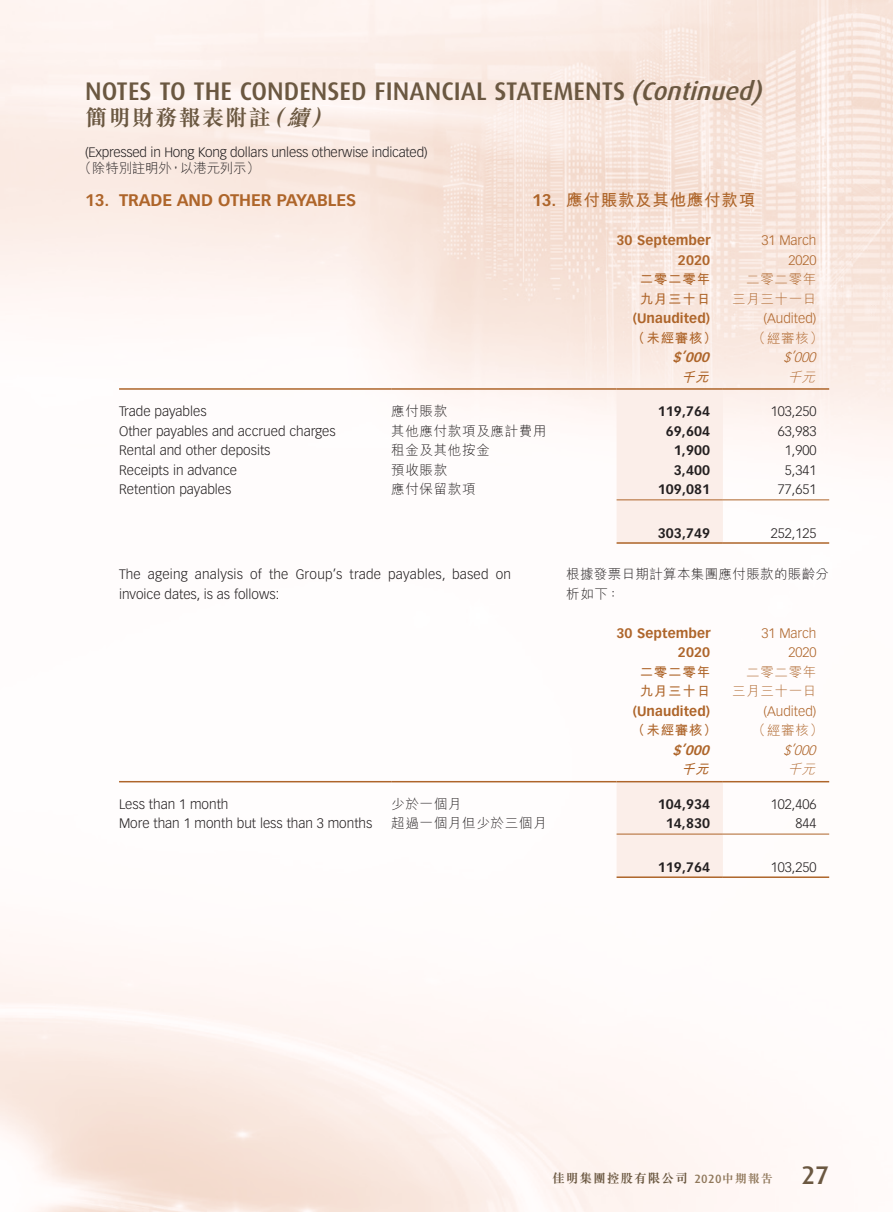
<style>
.page{position:relative;width:893px;height:1212px;background:#fff}
.page>*{position:absolute;margin:0;border:0;box-sizing:border-box;transform-origin:0 0}
.t1{font:500 25.5px "Dax";color:#6b5841}
.t2{font:700 22.5px "M Sung HK";letter-spacing:.035em;color:#6b5841}
.Heading_1{font:700 16.5px "Vectora LT Std";letter-spacing:-.005em;color:#ae652a}
.C_Heading_1{font:700 16.5px "M Hei HK";letter-spacing:.045em;color:#ae652a}
.Body_Text{font:300 13.5px/19.5px "Vectora LT Std";color:#231f20}
.Body_Text-2{font:700 13.5px "Vectora LT Std";letter-spacing:.005em;color:#231f20}
.Body_Text-3{font:700 13.5px "Vectora LT Std";letter-spacing:.005em;color:#ae652a}
.Body_Text-4{font:300 13.5px "M Hei HK";letter-spacing:.05em;color:#231f20}
.Body_Text-5{font:300 13.5px "Vectora LT Std";color:#ae652a}
.Body_Text-6{font:700 13.5px "M Hei HK";letter-spacing:.055em;color:#ae652a}
.Body_Text-7{font:300 13.5px "M Hei HK";letter-spacing:.05em;color:#ae652a}
.C_Body_Text{font:300 13.5px/19.5px "M Hei HK";letter-spacing:.025em;color:#231f20}
.C_Body_Text-2{font:300 13.5px "M Hei HK";letter-spacing:-.02em;color:#231f20}
.Body_Text-8{font:italic 700 13.5px "Vectora LT Std";color:#ae652a}
.Body_Text-9{font:italic 300 13.5px "Vectora LT Std";color:#ae652a}
.Body_Text-10{font:italic 700 13.5px "M Hei HK";color:#ae652a}
.Body_Text-11{font:italic 300 13.5px "M Hei HK";color:#ae652a}
.t3{font:700 12.75px "M Sung HK";letter-spacing:.07em;color:#6b5841}
.s1{font-style:italic}
.s2{font-family:"Vectora LT Std"}
.s3{font-family:"Dax";font-weight:500;font-size:12px;color:#8f775a}
.s4{font-size:12px;color:#8f775a}
.s5{font-family:"Dax";font-weight:500;font-size:25.5px}
</style>
<div class="page">
<img style="left:0;top:0;width:893px;height:1212px">
<div style="left:617px;top:390px;width:106px;height:152px;background:#fbeee9"></div>
<hr style="left:119px;top:388px;width:272px;height:2px;background:#ae652a">
<hr style="left:391px;top:388px;width:226px;height:2px;background:#ae652a">
<hr style="left:617px;top:388px;width:106px;height:2px;background:#ae652a">
<hr style="left:723px;top:388px;width:106px;height:2px;background:#ae652a">
<hr style="left:617px;top:499px;width:106px;height:1px;background:#ae652a">
<hr style="left:723px;top:499px;width:106px;height:1px;background:#ae652a">
<hr style="left:617px;top:542px;width:106px;height:2px;background:#ae652a">
<hr style="left:723px;top:542px;width:106px;height:2px;background:#ae652a">
<div style="left:617px;top:782px;width:106px;height:94px;background:#fbeee9"></div>
<hr style="left:119px;top:781px;width:272px;height:1px;background:#ae652a">
<hr style="left:391px;top:781px;width:226px;height:1px;background:#ae652a">
<hr style="left:617px;top:781px;width:106px;height:1px;background:#ae652a">
<hr style="left:723px;top:781px;width:106px;height:1px;background:#ae652a">
<hr style="left:617px;top:834px;width:106px;height:1px;background:#ae652a">
<hr style="left:723px;top:834px;width:106px;height:1px;background:#ae652a">
<hr style="left:617px;top:876px;width:106px;height:2px;background:#ae652a">
<hr style="left:723px;top:876px;width:106px;height:2px;background:#ae652a">
<h1 class="t1" style="left:85px;top:77px;width:685px">NOTES TO THE CONDENSED FINANCIAL STATEMENTS <span class="s1">(Continued)</span></h1>
<h2 class="t2" style="left:85px;top:106px;width:254px">簡明財務報表附註<span class="s1">（續）</span></h2>
<p class="Body_Text" style="left:85px;top:142px;width:344px">(Expressed in Hong Kong dollars unless otherwise indicated)</p>
<p class="C_Body_Text-2" style="left:78px;top:161px;width:183px">（除特別註明外，以港元列示）</p>
<p class="C_Heading_1" style="left:532px;top:188px;width:224px"><span class="s2">13.</span> 應付賬款及其他應付款項</p>
<p class="Heading_1" style="left:85px;top:190px;width:273px">13. TRADE AND OTHER PAYABLES</p>
<p class="Body_Text-3" style="left:617px;top:232px;width:96px">30 September</p>
<p class="Body_Text-3" style="left:678px;top:252px;width:34px">2020</p>
<p class="Body_Text-6" style="left:640px;top:269px;width:72px">二零二零年</p>
<p class="Body_Text-6" style="left:640px;top:289px;width:72px">九月三十日</p>
<p class="Body_Text-5" style="left:761px;top:232px;width:57px">31 March</p>
<p class="Body_Text-5" style="left:788px;top:252px;width:30px">2020</p>
<p class="Body_Text-7" style="left:746px;top:272px;width:72px">二零二零年</p>
<p class="Body_Text-7" style="left:732px;top:292px;width:86px">三月三十一日</p>
<p class="Body_Text-3" style="left:633px;top:310px;width:79px">(Unaudited)</p>
<p class="Body_Text-5" style="left:763px;top:310px;width:54px">(Audited)</p>
<p class="Body_Text-6" style="left:631px;top:328px;width:87px">（未經審核）</p>
<p class="Body_Text-7" style="left:752px;top:331px;width:72px">（經審核）</p>
<p class="Body_Text-8" style="left:672px;top:349px;width:42px">$’000</p>
<p class="Body_Text-9" style="left:783px;top:349px;width:37px">$’000</p>
<p class="Body_Text-10" style="left:681px;top:367px;width:34px">千元</p>
<p class="Body_Text-11" style="left:787px;top:370px;width:33px">千元</p>
<p class="Body_Text" style="left:119px;top:402px;width:89px">Trade payables</p>
<p class="Body_Text-4" style="left:391px;top:404px;width:58px">應付賬款</p>
<p class="Body_Text-2" style="left:658px;top:403px;width:54px">119,764</p>
<p class="Body_Text" style="left:771px;top:402px;width:47px">103,250</p>
<p class="Body_Text" style="left:119px;top:421px;width:218px">Other payables and accrued charges</p>
<p class="Body_Text-4" style="left:391px;top:424px;width:157px">其他應付款項及應計費用</p>
<p class="Body_Text-2" style="left:666px;top:422px;width:46px">69,604</p>
<p class="Body_Text" style="left:778px;top:421px;width:40px">63,983</p>
<p class="Body_Text" style="left:119px;top:441px;width:153px">Rental and other deposits</p>
<p class="Body_Text-4" style="left:391px;top:443px;width:100px">租金及其他按金</p>
<p class="Body_Text-2" style="left:674px;top:442px;width:38px">1,900</p>
<p class="Body_Text" style="left:785px;top:441px;width:33px">1,900</p>
<p class="Body_Text" style="left:119px;top:460px;width:119px">Receipts in advance</p>
<p class="Body_Text-4" style="left:391px;top:463px;width:58px">預收賬款</p>
<p class="Body_Text-2" style="left:674px;top:461px;width:38px">3,400</p>
<p class="Body_Text" style="left:785px;top:460px;width:33px">5,341</p>
<p class="Body_Text" style="left:119px;top:480px;width:114px">Retention payables</p>
<p class="Body_Text-4" style="left:391px;top:482px;width:86px">應付保留款項</p>
<p class="Body_Text-2" style="left:658px;top:481px;width:54px">109,081</p>
<p class="Body_Text" style="left:778px;top:480px;width:40px">77,651</p>
<p class="Body_Text-2" style="left:658px;top:524px;width:54px">303,749</p>
<p class="Body_Text" style="left:771px;top:523px;width:47px">252,125</p>
<p class="Body_Text" style="left:119px;top:565px;width:393px">The ageing analysis of the Group’s trade payables, based on invoice dates, is as follows:</p>
<p class="Body_Text-3" style="left:617px;top:625px;width:96px">30 September</p>
<p class="Body_Text-3" style="left:678px;top:644px;width:34px">2020</p>
<p class="C_Body_Text" style="left:566px;top:564px;width:264px">根據發票日期計算本集團應付賬款的賬齡分析如下：</p>
<p class="Body_Text-5" style="left:761px;top:625px;width:57px">31 March</p>
<p class="Body_Text-5" style="left:788px;top:645px;width:30px">2020</p>
<p class="Body_Text-6" style="left:640px;top:662px;width:72px">二零二零年</p>
<p class="Body_Text-6" style="left:640px;top:681px;width:72px">九月三十日</p>
<p class="Body_Text-7" style="left:746px;top:665px;width:72px">二零二零年</p>
<p class="Body_Text-7" style="left:732px;top:684px;width:86px">三月三十一日</p>
<p class="Body_Text-3" style="left:633px;top:703px;width:79px">(Unaudited)</p>
<p class="Body_Text-5" style="left:763px;top:703px;width:54px">(Audited)</p>
<p class="Body_Text-6" style="left:631px;top:720px;width:87px">（未經審核）</p>
<p class="Body_Text-7" style="left:752px;top:723px;width:72px">（經審核）</p>
<p class="Body_Text-8" style="left:672px;top:742px;width:42px">$’000</p>
<p class="Body_Text-9" style="left:783px;top:742px;width:37px">$’000</p>
<p class="Body_Text-10" style="left:681px;top:759px;width:34px">千元</p>
<p class="Body_Text-11" style="left:787px;top:762px;width:33px">千元</p>
<p class="Body_Text" style="left:119px;top:794px;width:111px">Less than 1 month</p>
<p class="Body_Text-4" style="left:391px;top:797px;width:72px">少於一個月</p>
<p class="Body_Text-2" style="left:658px;top:796px;width:54px">104,934</p>
<p class="Body_Text" style="left:771px;top:794px;width:47px">102,406</p>
<p class="Body_Text" style="left:119px;top:814px;width:255px">More than 1 month but less than 3 months</p>
<p class="Body_Text-4" style="left:391px;top:816px;width:157px">超過一個月但少於三個月</p>
<p class="Body_Text-2" style="left:666px;top:815px;width:46px">14,830</p>
<p class="Body_Text" style="left:795px;top:814px;width:23px">844</p>
<p class="Body_Text-2" style="left:658px;top:859px;width:54px">119,764</p>
<p class="Body_Text" style="left:771px;top:857px;width:47px">103,250</p>
<p class="t3" style="left:552px;top:1172px;width:279px">佳明集團控股有限公司 <span class="s3">2020</span><span class="s4">中期報告</span> <span class="s5">27</span></p>
</div>
